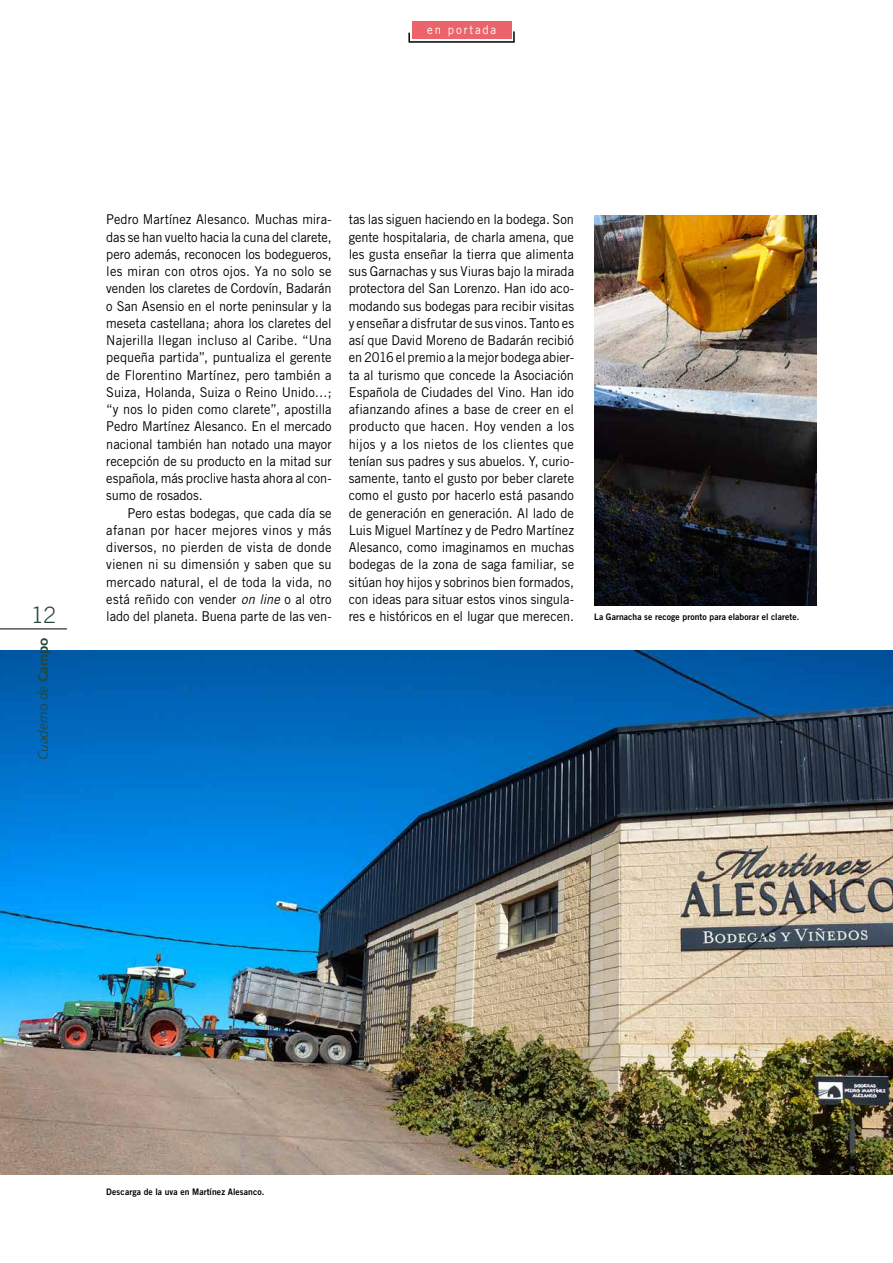
<style>
.page{position:relative;width:893px;height:1263px;background:#fff}
.page>*{position:absolute;margin:0;border:0;box-sizing:border-box;transform-origin:0 0}
.t1{font:300 22.5px "Trade Gothic";color:#254736}
.t2{font:13.5px/17.2px "Trade Gothic";letter-spacing:-.005em;color:#000;text-align:justify;scale:.95 1}
.t3{font:italic 300 13.5px "Frutiger";color:#254736}
.t4{font:12px "Trade Gothic";letter-spacing:.16em;color:#fff;scale:.95 1}
.t5{font:9px "Trade Gothic Bold Two";letter-spacing:.01em;color:#000;scale:.95 1}
.s1{font-style:italic}
.s2{font-weight:700;font-style:normal}
</style>
<div class="page">
<img style="left:0;top:651px;width:893px;height:524px">
<img style="left:594px;top:215px;width:222px;height:390px">
<hr style="left:0;top:628px;width:67px;height:1px;background:#000">
<svg style="left:408px;top:30px;width:107px;height:13px"></svg>
<div style="left:412px;top:21px;width:99px;height:18px;background:#ec646b"></div>
<p class="t4" style="left:427px;top:23px;width:74px">en portada</p>
<p class="t2" style="left:106px;top:211px;width:239px">Pedro Martínez Alesanco. Muchas mira&shy;das se han vuelto hacia la cuna del clarete, pero además, reconocen los bodegueros, les miran con otros ojos. Ya no solo se venden los claretes de Cordovín, Badarán o San Asensio en el norte peninsular y la meseta castellana; ahora los claretes del Najerilla llegan incluso al Caribe. “Una pequeña partida”, puntualiza el gerente de Florentino Martínez, pero también a Suiza, Holanda, Suiza o Reino Unido…; “y nos lo piden como clarete”, apostilla Pedro Martínez Alesanco. En el mercado nacional también han notado una mayor recepción de su producto en la mitad sur española, más proclive hasta ahora al con&shy;sumo de rosados.</p>
<p class="t2" style="left:106px;top:504px;width:239px;text-indent:21px">Pero estas bodegas, que cada día se afanan por hacer mejores vinos y más diversos, no pierden de vista de donde vienen ni su dimensión y saben que su mercado natural, el de toda la vida, no está reñido con vender <span class="s1">on line</span> o al otro lado del planeta. Buena parte de las ven-</p>
<p class="t2" style="left:349px;top:211px;width:239px">tas las siguen haciendo en la bodega. Son gente hospitalaria, de charla amena, que les gusta enseñar la tierra que alimenta sus Garnachas y sus Viuras bajo la mirada protectora del San Lorenzo. Han ido aco&shy;modando sus bodegas para recibir visitas y enseñar a disfrutar de sus vinos. Tanto es así que David Moreno de Badarán recibió en 2016 el premio a la mejor bodega abier&shy;ta al turismo que concede la Asociación Española de Ciudades del Vino. Han ido afianzando afines a base de creer en el producto que hacen. Hoy venden a los hijos y a los nietos de los clientes que tenían sus padres y sus abuelos. Y, curio&shy;samente, tanto el gusto por beber clarete como el gusto por hacerlo está pasando de generación en generación. Al lado de Luis Miguel Martínez y de Pedro Martínez Alesanco, como imaginamos en muchas bodegas de la zona de saga familiar, se sitúan hoy hijos y sobrinos bien formados, con ideas para situar estos vinos singula&shy;res e históricos en el lugar que merecen.</p>
<h1 class="t1" style="left:31px;top:601px;width:27px">12</h1>
<p class="t5" style="left:594px;top:611px;width:218px">La Garnacha se recoge pronto para elaborar el clarete.</p>
<p class="t3" style="left:35px;top:760px;width:124px;rotate:-90deg">Cuaderno de <span class="s2">Campo</span></p>
<p class="t5" style="left:106px;top:1186px;width:168px">Descarga de la uva en Martínez Alesanco.</p>
</div>
